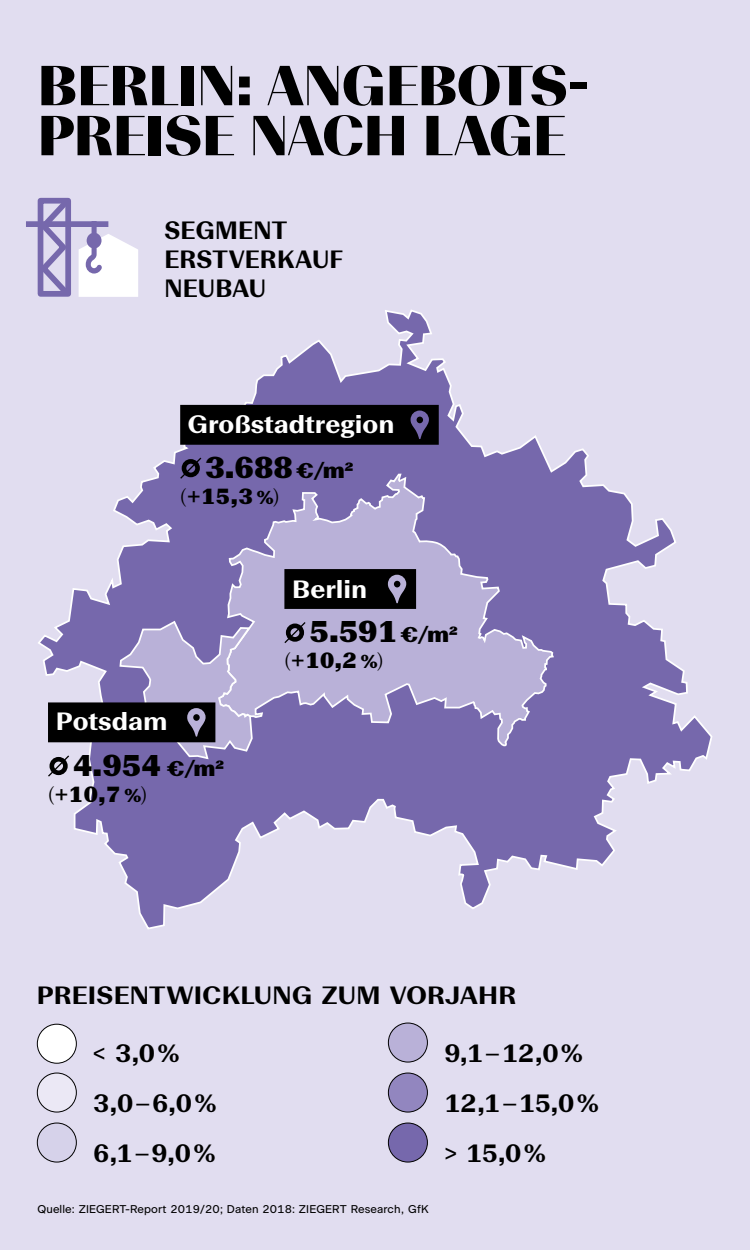
<style>
.page{position:relative;width:750px;height:1250px;background:#e1ddf0}
.page>*{position:absolute;margin:0;border:0;box-sizing:border-box;transform-origin:0 0}
.t1{font:900 56.25px/50px "Beausite Grand";letter-spacing:-.01em;color:#000}
.t2{font:900 30px "Beausite Fit";color:#000}
.t3{font:700 25px/50px "Beausite Fit";letter-spacing:.01em;color:#000}
.t4{font:700 25px "Beausite Fit";color:#fff}
.t5{font:700 25px/29px "Beausite Fit";letter-spacing:.01em;color:#000;scale:.94 1}
.t6{font:900 21.88px "Beausite Fit";color:#000}
.t7{font:11.25px "Beausite Classic";letter-spacing:.01em;color:#000}
.s1{font-size:21.88px}
.s2{font-family:"Beausite Slick";font-weight:100}
.s3{font-size:18.75px}
</style>
<div class="page">
<svg style="left:38px;top:309px;width:675px;height:621px"></svg>
<svg style="left:217px;top:473px;width:338px;height:281px;background:#998ec3"></svg>
<div style="left:180px;top:405px;width:259px;height:40px;background:#000"></div>
<svg style="left:179px;top:456px;width:24px;height:24px"></svg>
<svg style="left:47px;top:620px;width:207px;height:158px;background:#81799f"></svg>
<svg style="left:284px;top:569px;width:132px;height:40px;background:#0b0a0d"></svg>
<svg style="left:283px;top:621px;width:24px;height:24px"></svg>
<div style="left:37px;top:1024px;width:39px;height:39px;background:#fff;border-radius:50%"></div>
<div style="left:37px;top:1024px;width:40px;height:40px;border:1px solid #000;border-radius:50%"></div>
<div style="left:37px;top:1073px;width:39px;height:39px;background:#ebe8f5;border-radius:50%"></div>
<div style="left:37px;top:1073px;width:40px;height:39px;border:1px solid #000;border-radius:50%"></div>
<div style="left:37px;top:1123px;width:39px;height:39px;background:#d6d2ea;border-radius:50%"></div>
<div style="left:37px;top:1123px;width:40px;height:39px;border:1px solid #000;border-radius:50%"></div>
<div style="left:388px;top:1023px;width:39px;height:39px;background:#b9b1d8;border-radius:50%"></div>
<div style="left:388px;top:1023px;width:40px;height:39px;border:1px solid #000;border-radius:50%"></div>
<div style="left:388px;top:1073px;width:39px;height:39px;background:#9286bf;border-radius:50%"></div>
<div style="left:388px;top:1073px;width:40px;height:39px;border:1px solid #000;border-radius:50%"></div>
<div style="left:388px;top:1123px;width:39px;height:39px;background:#7668ac;border-radius:50%"></div>
<div style="left:388px;top:1123px;width:40px;height:39px;border:1px solid #000;border-radius:50%"></div>
<svg style="left:37px;top:197px;width:34px;height:100px"></svg>
<div style="left:29px;top:221px;width:77px;height:6px;background:#7668ac"></div>
<svg style="left:79px;top:221px;width:59px;height:76px"></svg>
<h1 class="t1" style="left:38px;top:58px;width:552px">BERLIN: ANGEBOTS-<br>PREISE NACH LAGE</h1>
<p class="t5" style="left:164px;top:214px;width:192px">SEGMENT<br>ERSTVERKAUF<br>NEUBAU</p>
<p class="t4" style="left:188px;top:406px;width:208px">Großstadtregion</p>
<p class="t2" style="left:205px;top:446px;width:150px">3.688<span class="s1">€/m²</span></p>
<p class="t6" style="left:180px;top:480px;width:101px"><span class="s2">(</span>+15,3 <span class="s3">%</span><span class="s2">)</span></p>
<p class="t4" style="left:56px;top:704px;width:113px">Potsdam</p>
<p class="t2" style="left:73px;top:744px;width:153px">4.954 <span class="s1">€/m²</span></p>
<p class="t6" style="left:48px;top:778px;width:101px"><span class="s2">(</span>+10,7 <span class="s3">%</span><span class="s2">)</span></p>
<p class="t4" style="left:292px;top:571px;width:76px">Berlin</p>
<p class="t2" style="left:310px;top:610px;width:150px">5.591<span class="s1">€/m²</span></p>
<p class="t6" style="left:284px;top:645px;width:101px"><span class="s2">(</span>+10,2 <span class="s3">%</span><span class="s2">)</span></p>
<p class="t3" style="left:37px;top:969px;width:481px">PREISENTWICKLUNG ZUM VORJAHR</p>
<p class="t3" style="left:93px;top:1027px;width:125px">&lt; 3,0 %<br>3,0 – 6,0 %<br>6,1 – 9,0 %</p>
<p class="t3" style="left:444px;top:1027px;width:156px">9,1 – 12,0 %<br>12,1 – 15,0 % &gt; 15,0 %</p>
<p class="t7" style="left:38px;top:1200px;width:393px">Quelle: ZIEGERT-Report 2019/20; Daten 2018: ZIEGERT Research, GfK</p>
</div>
